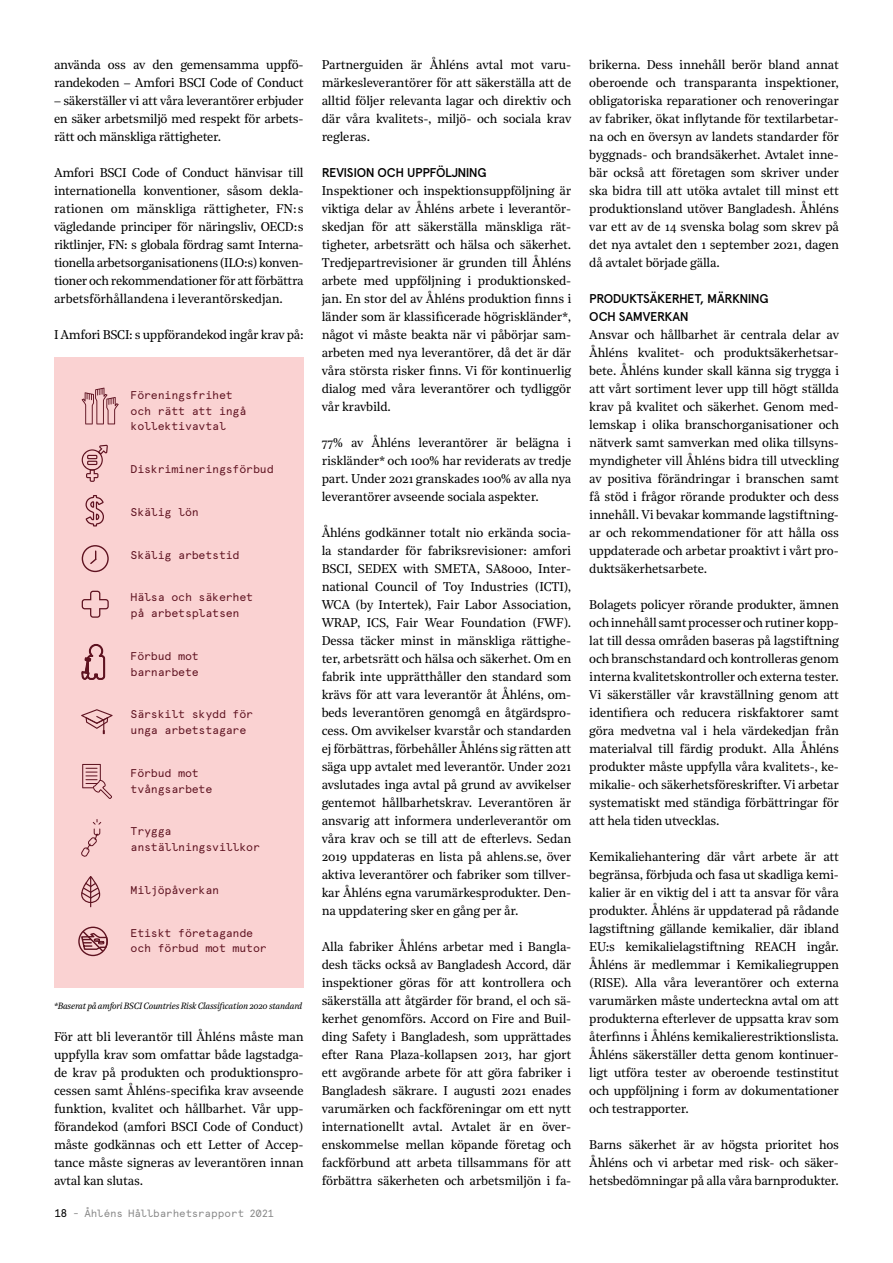
<style>
.page{position:relative;width:893px;height:1263px;background:#fff}
.page>*{position:absolute;margin:0;border:0;box-sizing:border-box;transform-origin:0 0}
.t1{font:500 12.75px "Apercu";letter-spacing:-.03em;color:#000}
.t2{font:12.6px/18px "Noe Text";letter-spacing:-.02em;color:#000;text-align:justify}
.t3{font:11.25px/15.8px "Apercu Mono";letter-spacing:-.015em;color:#5e1220}
.t4{font:10.5px "Apercu Mono";letter-spacing:-.005em;color:#878787}
.t5{font:italic 9px "Noe Text";letter-spacing:-.03em;color:#000}
.s1{font-size:11.25px;color:#000}
</style>
<div class="page">
<div style="left:54px;top:357px;width:250px;height:630px;background:#fad2d2"></div>
<svg style="left:82px;top:388px;width:37px;height:36px"></svg>
<svg style="left:82px;top:445px;width:26px;height:37px"></svg>
<div style="left:87px;top:455px;width:10px;height:4px;border:1px solid #5e1220"></div>
<div style="left:87px;top:461px;width:10px;height:4px;border:1px solid #5e1220"></div>
<svg style="left:86px;top:495px;width:18px;height:31px"></svg>
<div style="left:82px;top:545px;width:27px;height:27px;border:1px solid #5e1220;border-radius:50%"></div>
<svg style="left:90px;top:550px;width:7px;height:14px"></svg>
<svg style="left:82px;top:591px;width:27px;height:27px"></svg>
<svg style="left:81px;top:644px;width:24px;height:36px"></svg>
<svg style="left:81px;top:709px;width:32px;height:25px"></svg>
<svg style="left:82px;top:764px;width:30px;height:35px"></svg>
<svg style="left:81px;top:819px;width:21px;height:38px"></svg>
<hr style="left:90px;top:876px;width:1px;height:31px;background:#5e1220">
<svg style="left:81px;top:876px;width:19px;height:27px"></svg>
<div style="left:78px;top:926px;width:30px;height:30px;border:1px solid #5e1220;border-radius:50%"></div>
<svg style="left:80px;top:930px;width:28px;height:23px"></svg>
<p class="t2" style="left:54px;top:55px;width:251px">använda oss av den gemensamma uppfö&shy;randekoden – Amfori BSCI Code of Conduct</p>
<p class="t2" style="left:54px;top:91px;width:251px">– säkerställer vi att våra leverantörer erbjuder en säker arbetsmiljö med respekt för arbets&shy;rätt och mänskliga rättigheter.</p>
<p class="t2" style="left:54px;top:163px;width:251px">Amfori BSCI Code of Conduct hänvisar till internationella konventioner, såsom dekla&shy;rationen om mänskliga rättigheter, FN:s vägledande principer för näringsliv, OECD:s riktlinjer, FN: s globala fördrag samt Interna&shy;tionella arbetsorganisationens (ILO:s) konven&shy;tioner och rekommendationer för att förbättra arbetsförhållandena i leverantörskedjan.</p>
<p class="t2" style="left:54px;top:325px;width:251px">I Amfori BSCI: s uppförandekod ingår krav på:</p>
<p class="t3" style="left:131px;top:387px;width:104px">Föreningsfrihet</p>
<p class="t3" style="left:131px;top:403px;width:117px">och rätt att ingå kollektivavtal</p>
<p class="t3" style="left:131px;top:461px;width:145px">Diskrimineringsförbud</p>
<p class="t3" style="left:131px;top:504px;width:70px">Skälig lön</p>
<p class="t3" style="left:131px;top:547px;width:111px">Skälig arbetstid</p>
<p class="t3" style="left:131px;top:589px;width:124px">Hälsa och säkerhet</p>
<p class="t3" style="left:131px;top:605px;width:111px">på arbetsplatsen</p>
<p class="t3" style="left:131px;top:648px;width:70px">Förbud mot</p>
<p class="t3" style="left:131px;top:664px;width:70px">barnarbete</p>
<p class="t3" style="left:131px;top:706px;width:124px">Särskilt skydd för</p>
<p class="t3" style="left:131px;top:722px;width:117px">unga arbetstagare</p>
<p class="t3" style="left:131px;top:765px;width:70px">Förbud mot</p>
<p class="t3" style="left:131px;top:781px;width:83px">tvångsarbete</p>
<p class="t3" style="left:131px;top:823px;width:43px">Trygga</p>
<p class="t3" style="left:131px;top:839px;width:131px">anställningsvillkor</p>
<p class="t3" style="left:131px;top:882px;width:90px">Miljöpåverkan</p>
<p class="t3" style="left:131px;top:925px;width:124px">Etiskt företagande</p>
<p class="t3" style="left:131px;top:940px;width:138px">och förbud mot mutor</p>
<p class="t5" style="left:54px;top:999px;width:250px">*Baserat på amfori BSCI Countries Risk Classification 2020 standard</p>
<p class="t2" style="left:54px;top:1027px;width:251px">För att bli leverantör till Åhléns måste man uppfylla krav som omfattar både lagstadga&shy;de krav på produkten och produktionspro&shy;cessen samt Åhléns-specifika krav avseende funktion, kvalitet och hållbarhet. Vår upp&shy;förandekod (amfori BSCI Code of Conduct) måste godkännas och ett Letter of Accep&shy;tance måste signeras av leverantören innan avtal kan slutas.</p>
<p class="t4" style="left:54px;top:1207px;width:222px"><span class="s1">18</span> - Åhléns Hållbarhetsrapport 2021</p>
<p class="t2" style="left:322px;top:55px;width:251px">Partnerguiden är Åhléns avtal mot varu&shy;märkesleverantörer för att säkerställa att de alltid följer relevanta lagar och direktiv och där våra kvalitets-, miljö- och sociala krav regleras.</p>
<p class="t1" style="left:322px;top:165px;width:167px">REVISION OCH UPPFÖLJNING</p>
<p class="t2" style="left:322px;top:181px;width:251px">Inspektioner och inspektionsuppföljning är viktiga delar av Åhléns arbete i leverantör&shy;skedjan för att säkerställa mänskliga rät&shy;tigheter, arbetsrätt och hälsa och säkerhet.<br>Tredjepartrevisioner är grunden till Åhléns arbete med uppföljning i produktionsked&shy;jan. En stor del av Åhléns produktion finns i länder som är klassificerade högriskländer*, något vi måste beakta när vi påbörjar sam&shy;arbeten med nya leverantörer, då det är där våra största risker finns. Vi för kontinuerlig dialog med våra leverantörer och tydliggör vår kravbild.</p>
<p class="t2" style="left:322px;top:433px;width:251px">77% av Åhléns leverantörer är belägna i riskländer* och 100% har reviderats av tredje part. Under 2021 granskades 100% av alla nya leverantörer avseende sociala aspekter.</p>
<p class="t2" style="left:322px;top:523px;width:251px">Åhléns godkänner totalt nio erkända socia&shy;la standarder för fabriksrevisioner: amfori BSCI, SEDEX with SMETA, SA8000, Inter&shy;national Council of Toy Industries (ICTI), WCA (by Intertek), Fair Labor Association, WRAP, ICS, Fair Wear Foundation (FWF).<br>Dessa täcker minst in mänskliga rättighe&shy;ter, arbetsrätt och hälsa och säkerhet. Om en fabrik inte upprätthåller den standard som krävs för att vara leverantör åt Åhléns, om&shy;beds leverantören genomgå en åtgärdspro&shy;cess. Om avvikelser kvarstår och standarden ej förbättras, förbehåller Åhléns sig rätten att säga upp avtalet med leverantör. Under 2021 avslutades inga avtal på grund av avvikelser gentemot hållbarhetskrav. Leverantören är ansvarig att informera underleverantör om våra krav och se till att de efterlevs. Sedan 2019 uppdateras en lista på ahlens.se, över aktiva leverantörer och fabriker som tillver&shy;kar Åhléns egna varumärkesprodukter. Den&shy;na uppdatering sker en gång per år.</p>
<p class="t2" style="left:322px;top:937px;width:251px">Alla fabriker Åhléns arbetar med i Bangla&shy;desh täcks också av Bangladesh Accord, där inspektioner göras för att kontrollera och säkerställa att åtgärder för brand, el och sä&shy;kerhet genomförs. Accord on Fire and Buil&shy;ding Safety i Bangladesh, som upprättades efter Rana Plaza-kollapsen 2013, har gjort ett avgörande arbete för att göra fabriker i Bangladesh säkrare. I augusti 2021 enades varumärken och fackföreningar om ett nytt internationellt avtal. Avtalet är en över&shy;enskommelse mellan köpande företag och fackförbund att arbeta tillsammans för att förbättra säkerheten och arbetsmiljön i fa-</p>
<p class="t2" style="left:589px;top:55px;width:251px">brikerna. Dess innehåll berör bland annat oberoende och transparanta inspektioner, obligatoriska reparationer och renoveringar av fabriker, ökat inflytande för textilarbetar&shy;na och en översyn av landets standarder för byggnads- och brandsäkerhet. Avtalet inne&shy;bär också att företagen som skriver under ska bidra till att utöka avtalet till minst ett produktionsland utöver Bangladesh. Åhléns var ett av de 14 svenska bolag som skrev på det nya avtalet den 1 september 2021, dagen då avtalet började gälla.</p>
<p class="t1" style="left:589px;top:291px;width:181px">PRODUKTSÄKERHET, MÄRKNING</p>
<p class="t1" style="left:589px;top:309px;width:101px">OCH SAMVERKAN</p>
<p class="t2" style="left:589px;top:325px;width:251px">Ansvar och hållbarhet är centrala delar av Åhléns kvalitet- och produktsäkerhetsar&shy;bete. Åhléns kunder skall känna sig trygga i att vårt sortiment lever upp till högt ställda krav på kvalitet och säkerhet. Genom med&shy;lemskap i olika branschorganisationer och nätverk samt samverkan med olika tillsyns&shy;myndigheter vill Åhléns bidra till utveckling av positiva förändringar i branschen samt få stöd i frågor rörande produkter och dess innehåll. Vi bevakar kommande lagstiftning&shy;ar och rekommendationer för att hålla oss uppdaterade och arbetar proaktivt i vårt pro&shy;duktsäkerhetsarbete.</p>
<p class="t2" style="left:589px;top:595px;width:251px">Bolagets policyer rörande produkter, ämnen och innehåll samt processer och rutiner kopp&shy;lat till dessa områden baseras på lagstiftning och branschstandard och kontrolleras genom interna kvalitetskontroller och externa tester.<br>Vi säkerställer vår kravställning genom att identifiera och reducera riskfaktorer samt göra medvetna val i hela värdekedjan från materialval till färdig produkt. Alla Åhléns produkter måste uppfylla våra kvalitets-, ke&shy;mikalie- och säkerhetsföreskrifter. Vi arbetar systematiskt med ständiga förbättringar för att hela tiden utvecklas.</p>
<p class="t2" style="left:589px;top:847px;width:251px">Kemikaliehantering där vårt arbete är att begränsa, förbjuda och fasa ut skadliga kemi&shy;kalier är en viktig del i att ta ansvar för våra produkter. Åhléns är uppdaterad på rådande lagstiftning gällande kemikalier, där ibland EU:s kemikalielagstiftning REACH ingår.<br>Åhléns är medlemmar i Kemikaliegruppen (RISE). Alla våra leverantörer och externa varumärken måste underteckna avtal om att produkterna efterlever de uppsatta krav som återfinns i Åhléns kemikalierestriktionslista.<br>Åhléns säkerställer detta genom kontinuer&shy;ligt utföra tester av oberoende testinstitut och uppföljning i form av dokumentationer och testrapporter.</p>
<p class="t2" style="left:589px;top:1135px;width:251px">Barns säkerhet är av högsta prioritet hos Åhléns och vi arbetar med risk- och säker&shy;hetsbedömningar på alla våra barnprodukter.</p>
</div>
